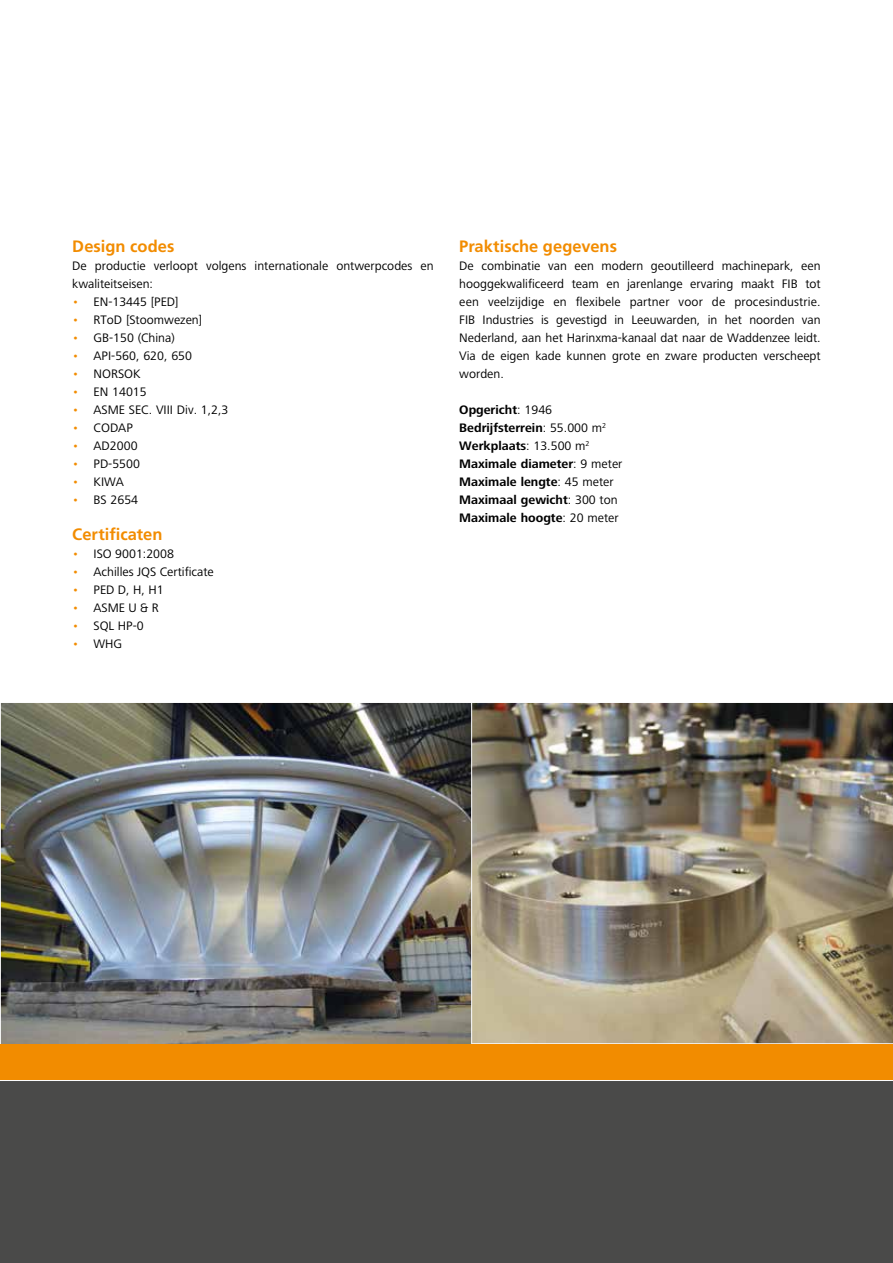
<style>
.page{position:relative;width:893px;height:1263px;background:#fff}
.page>*{position:absolute;margin:0;border:0;box-sizing:border-box;transform-origin:0 0}
.t1{font:700 16.5px "Frutiger";color:#f28c00}
.t2{font:12.75px/18px "Frutiger Next LT";color:#000}
.t3{font:700 12.75px/18px "Frutiger Next LT";color:#000}
.s1{color:#f28c00}
.s2{font-weight:400}
</style>
<div class="page">
<img style="left:472px;top:703px;width:421px;height:341px">
<img style="left:2px;top:704px;width:468px;height:340px">
<svg style="left:0;top:703px;width:1px;height:341px"></svg>
<div style="left:0;top:1044px;width:893px;height:36px;background:#f28c00"></div>
<div style="left:0;top:1081px;width:893px;height:182px;background:#4a4a49"></div>
<p class="t1" style="left:72px;top:237px;width:104px">Design codes</p>
<p class="t2" style="left:72px;top:257px;width:363px">De productie verloopt volgens internationale ontwerpcodes en kwaliteitseisen:</p>
<p class="t2" style="left:72px;top:293px;width:108px"><span class="s1">•</span> EN-13445 [PED]</p>
<p class="t2" style="left:72px;top:311px;width:131px"><span class="s1">•</span> RToD [Stoomwezen]</p>
<p class="t2" style="left:72px;top:329px;width:104px"><span class="s1">•</span> GB-150 (China)</p>
<p class="t2" style="left:72px;top:347px;width:121px"><span class="s1">•</span> API-560, 620, 650</p>
<p class="t2" style="left:72px;top:365px;width:70px"><span class="s1">•</span> NORSOK</p>
<p class="t2" style="left:72px;top:383px;width:76px"><span class="s1">•</span> EN 14015</p>
<p class="t2" style="left:72px;top:401px;width:158px"><span class="s1">•</span> ASME SEC. VIII Div. 1,2,3</p>
<p class="t2" style="left:72px;top:419px;width:62px"><span class="s1">•</span> CODAP</p>
<p class="t2" style="left:72px;top:437px;width:67px"><span class="s1">•</span> AD2000</p>
<p class="t2" style="left:72px;top:455px;width:69px"><span class="s1">•</span> PD-5500</p>
<p class="t2" style="left:72px;top:473px;width:53px"><span class="s1">•</span> KIWA</p>
<p class="t2" style="left:72px;top:491px;width:67px"><span class="s1">•</span> BS 2654</p>
<p class="t1" style="left:72px;top:525px;width:92px">Certificaten</p>
<p class="t2" style="left:72px;top:545px;width:103px"><span class="s1">•</span> ISO 9001:2008</p>
<p class="t2" style="left:72px;top:563px;width:143px"><span class="s1">•</span> Achilles JQS Certificate</p>
<p class="t2" style="left:72px;top:581px;width:93px"><span class="s1">•</span> PED D, H, H1</p>
<p class="t2" style="left:72px;top:599px;width:88px"><span class="s1">•</span> ASMEU&amp;R</p>
<p class="t2" style="left:72px;top:617px;width:73px"><span class="s1">•</span> SQL HP-0</p>
<p class="t2" style="left:72px;top:635px;width:51px"><span class="s1">•</span> WHG</p>
<p class="t1" style="left:459px;top:237px;width:159px">Praktische gegevens</p>
<p class="t2" style="left:459px;top:257px;width:363px;text-align:justify">De combinatie van een modern geoutilleerd machinepark, een hooggekwalificeerd team en jarenlange ervaring maakt FIB tot een veelzijdige en flexibele partner voor de procesindustrie.<br>FIB Industries is gevestigd in Leeuwarden, in het noorden van Nederland, aan het Harinxma-kanaal dat naar de Waddenzee leidt.<br>Via de eigen kade kunnen grote en zware producten verscheept worden.</p>
<p class="t3" style="left:459px;top:401px;width:165px">Opgericht<span class="s2">: 1946<br></span>Bedrijfsterrein<span class="s2">: 55.000 m</span><sup>2<br></sup>Werkplaats<span class="s2">: 13.500 m</span><sup>2<br></sup>Maximale diameter<span class="s2">: 9 meter<br></span>Maximale lengte<span class="s2">: 45 meter<br></span>Maximaal gewicht<span class="s2">: 300 ton<br></span>Maximale hoogte<span class="s2">: 20 meter</span></p>
</div>
